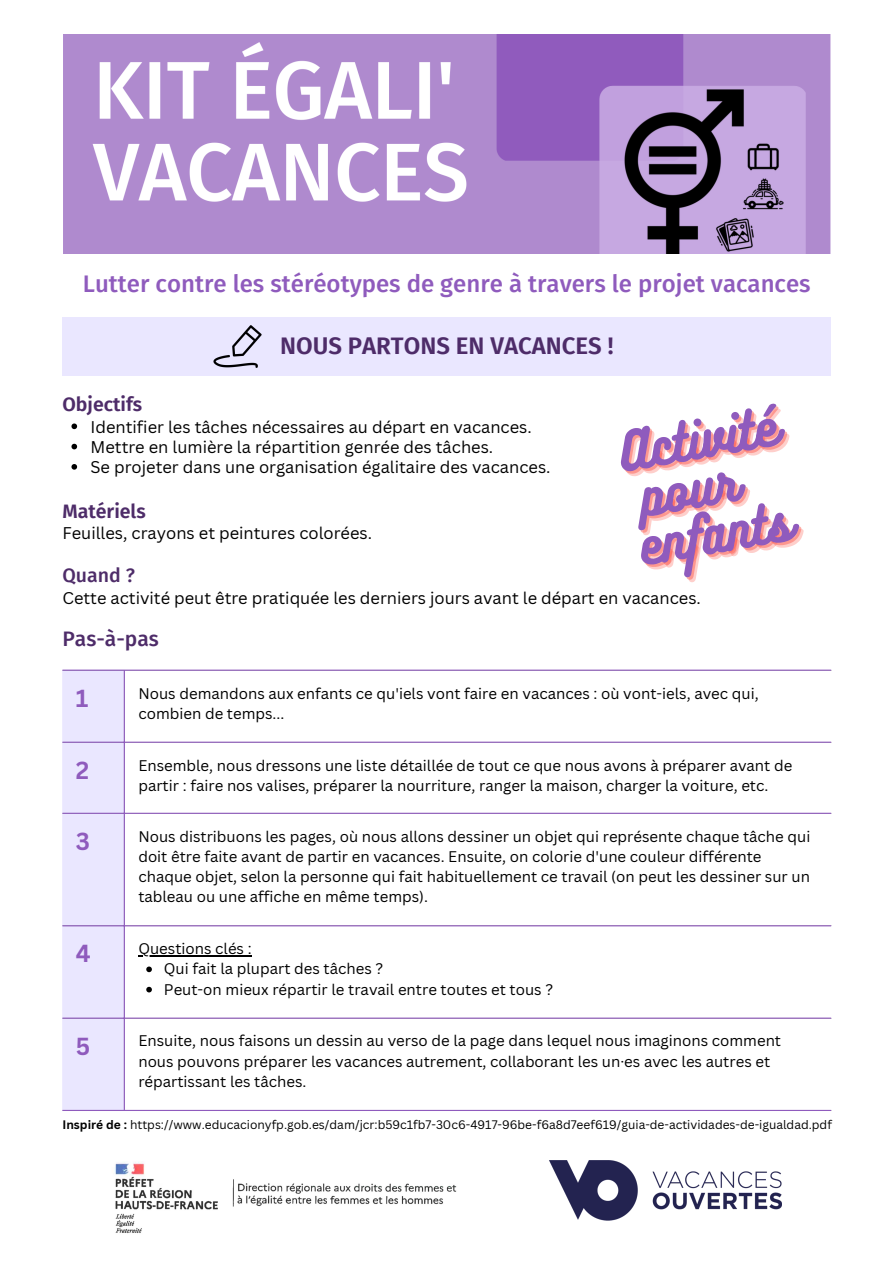
<style>
.page{position:relative;width:894px;height:1264px;background:#fff}
.page>*{position:absolute;margin:0;border:0;box-sizing:border-box;transform-origin:0 0}
.t1{font:48px/53.6px "Bukhari Script";color:#8f5bbd}
.t2{font:500 24px "Fira Sans";color:#8f5bbd}
.t3{font:600 24px "Fira Sans";color:#4e2c69}
.t4{font:700 24px "Canva Sans";color:#8f5bbd}
.t5{font:500 21px "Fira Sans";color:#4e2c69}
.t6{font:600 19.5px "Fira Sans";color:#4e2c69}
.t7{font:500 19.5px "Fira Sans";color:#4e2c69}
.t8{font:16.5px "Canva Sans";color:#000}
.t9{font:15px/20.2px "Canva Sans";color:#000}
.t10{font:12px "Canva Sans";color:#000}
.s1{color:rgb(253 97 85/.3)}
.s2{font-weight:700}
</style>
<div class="page">
<img style="left:63px;top:35px;width:768px;height:218px">
<div style="left:62px;top:317px;width:768px;height:58px;background:#eae7ff"></div>
<div style="left:62px;top:670px;width:62px;height:439px;background:#eae7ff"></div>
<svg style="left:146px;top:966px;width:6px;height:6px"></svg>
<svg style="left:146px;top:986px;width:6px;height:6px"></svg>
<hr style="left:138px;top:955px;width:114px;height:1px;background:#000">
<hr style="left:124px;top:670px;width:1px;height:439px;background:#8f5bbd">
<hr style="left:62px;top:669px;width:768px;height:1px;background:#8f5bbd">
<hr style="left:62px;top:741px;width:768px;height:1px;background:#8f5bbd">
<hr style="left:62px;top:812px;width:768px;height:1px;background:#8f5bbd">
<hr style="left:62px;top:925px;width:768px;height:1px;background:#8f5bbd">
<hr style="left:62px;top:1017px;width:768px;height:1px;background:#8f5bbd">
<hr style="left:62px;top:1109px;width:768px;height:1px;background:#8f5bbd">
<img style="left:115px;top:1160px;width:666px;height:74px">
<img style="left:213px;top:325px;width:48px;height:43px">
<svg style="left:71px;top:423px;width:6px;height:6px"></svg>
<svg style="left:71px;top:444px;width:6px;height:5px"></svg>
<svg style="left:71px;top:464px;width:6px;height:5px"></svg>
<p class="t2" style="left:83px;top:270px;width:729px">Lutter contre les stéréotypes de genre à travers le projet vacances</p>
<p class="t3" style="left:280px;top:331px;width:335px">NOUS PARTONS EN VACANCES !</p>
<p class="t6" style="left:62px;top:393px;width:81px">Objectifs</p>
<p class="t1" style="left:630px;top:421px;width:145px;text-indent:-15px;rotate:-10deg">Activité <span class="s1">pour</span></p>
<p class="t8" style="left:90px;top:415px;width:442px">Identifier les tâches nécessaires au départ en vacances.</p>
<p class="t8" style="left:90px;top:435px;width:404px">Mettre en lumière la répartition genrée des tâches.</p>
<p class="t8" style="left:90px;top:455px;width:461px">Se projeter dans une organisation égalitaire des vacances.</p>
<p class="t1" style="left:633px;top:518px;width:155px;rotate:-10deg">enfants</p>
<p class="t6" style="left:62px;top:500px;width:85px">Matériels</p>
<p class="t8" style="left:62px;top:522px;width:311px">Feuilles, crayons et peintures colorées.</p>
<p class="t7" style="left:62px;top:564px;width:74px">Quand ?</p>
<p class="t8" style="left:62px;top:586px;width:639px">Cette activité peut être pratiquée les derniers jours avant le départ en vacances.</p>
<p class="t5" style="left:62px;top:626px;width:98px">Pas-à-pas</p>
<p class="t4" style="left:76px;top:681px;width:14px">1</p>
<p class="t9" style="left:138px;top:682px;width:621px">Nous demandons aux enfants ce qu'iels vont faire en vacances : où vont-iels, avec qui, combien de temps...</p>
<p class="t4" style="left:76px;top:753px;width:15px">2</p>
<p class="t9" style="left:138px;top:754px;width:655px">Ensemble, nous dressons une liste détaillée de tout ce que nous avons à préparer avant de partir : faire nos valises, préparer la nourriture, ranger la maison, charger la voiture, etc.</p>
<p class="t4" style="left:76px;top:824px;width:16px">3</p>
<p class="t9" style="left:138px;top:825px;width:673px">Nous distribuons les pages, où nous allons dessiner un objet qui représente chaque tâche qui doit être faite avant de partir en vacances. Ensuite, on colorie d'une couleur différente chaque objet, selon la personne qui fait habituellement ce travail (on peut les dessiner sur un tableau ou une affiche en même temps).</p>
<p class="t4" style="left:76px;top:936px;width:16px">4</p>
<p class="t9" style="left:164px;top:958px;width:221px">Qui fait la plupart des tâches ?</p>
<p class="t9" style="left:164px;top:978px;width:390px">Peut-on mieux répartir le travail entre toutes et tous ?</p>
<p class="t9" style="left:138px;top:938px;width:115px">Questions clés :</p>
<p class="t4" style="left:76px;top:1028px;width:16px">5</p>
<p class="t9" style="left:138px;top:1030px;width:644px">Ensuite, nous faisons un dessin au verso de la page dans lequel nous imaginons comment nous pouvons préparer les vacances autrement, collaborant les un·es avec les autres et répartissant les tâches.</p>
<p class="t10" style="left:62px;top:1116px;width:770px"><span class="s2">Inspiré de :</span> https://www.educacionyfp.gob.es/dam/jcr:b59c1fb7-30c6-4917-96be-f6a8d7eef619/guia-de-actividades-de-igualdad.pdf</p>
</div>
